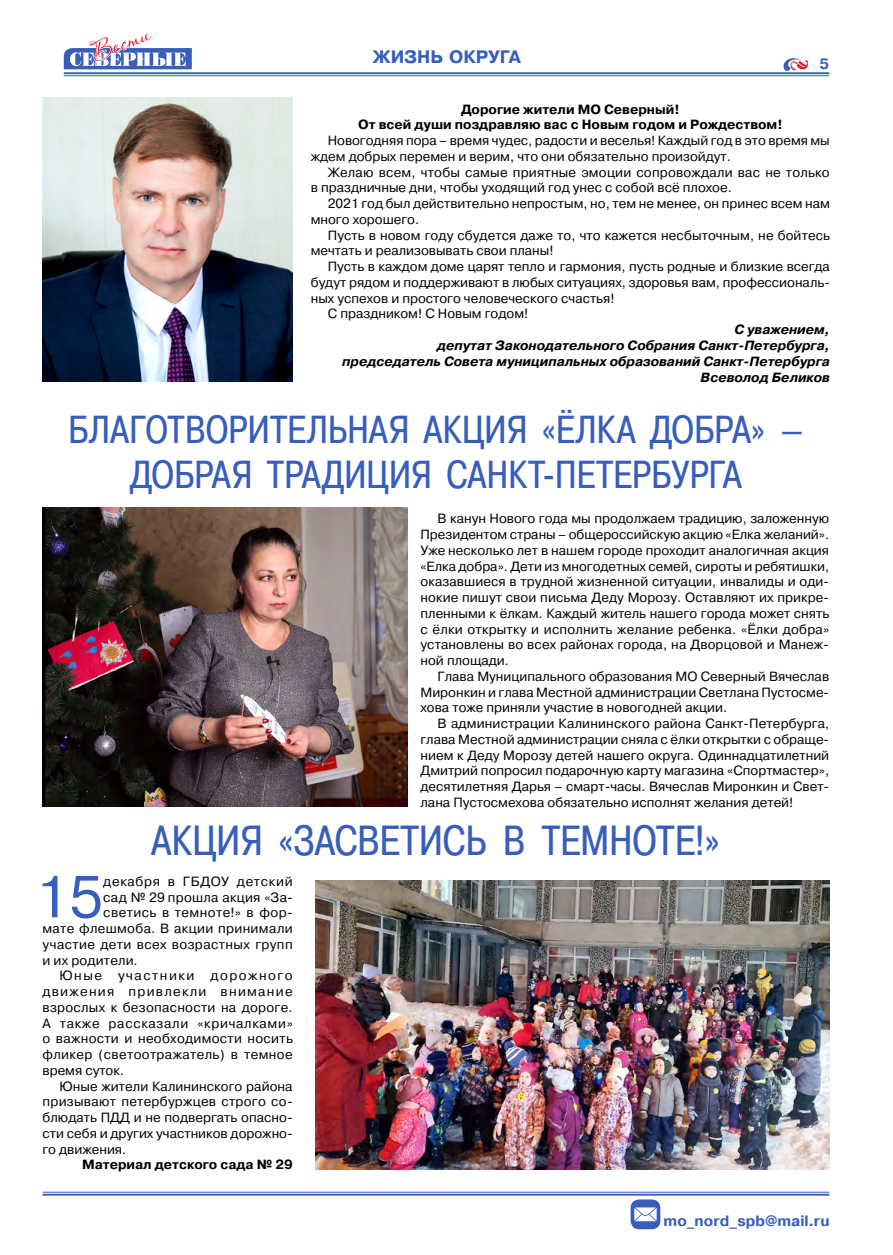
<style>
.page{position:relative;width:893px;height:1255px;background:#fff}
.page>*{position:absolute;margin:0;border:0;box-sizing:border-box;transform-origin:0 0}
.t1{font:58.95px "Pragmatica C";color:#385ebb}
.t2{font:42px "Pragmatica Cond C";letter-spacing:.02em;color:#385ebb}
.t3{font:39px/45px "Pragmatica Cond C";letter-spacing:.02em;color:#385ebb;text-align:center}
.t4{font:700 18px "Pragmatica C";letter-spacing:-.01em;color:#385ebb}
.t5{font:700 15px "Pragmatica C";letter-spacing:.005em;color:#385ebb}
.t6{font:13.35px/15.8px "Pragmatica";color:#000}
.t7{font:italic 700 13.35px/15.8px "Pragmatica";color:#000;text-align:right}
.t8{font:700 13.35px/15.8px "Pragmatica";color:#000;text-align:center}
.t9{font:13.35px "Pragmatica";letter-spacing:.02em;color:#000}
.t10{font:13.35px "Pragmatica";letter-spacing:.025em;color:#000}
.t11{font:13.35px "Pragmatica";letter-spacing:.03em;color:#000}
.t12{font:13.35px "Pragmatica";letter-spacing:.05em;color:#000}
.t13{font:13.35px "Pragmatica";letter-spacing:.095em;color:#000}
.t14{font:13.35px "Pragmatica";letter-spacing:.11em;color:#000}
</style>
<div class="page">
<svg style="left:64px;top:34px;width:128px;height:43px"></svg>
<svg style="left:783px;top:58px;width:25px;height:13px"></svg>
<hr style="left:43px;top:1191px;width:786px;height:1px;background:#385ebb">
<hr style="left:43px;top:1193px;width:786px;height:2px;background:#385ebb">
<hr style="left:64px;top:75px;width:765px;height:1px;background:#385ebb">
<hr style="left:64px;top:72px;width:765px;height:2px;background:#385ebb">
<div style="left:631px;top:1199px;width:29px;height:30px;background:#385ebb;border-radius:9px"></div>
<svg style="left:634px;top:1207px;width:23px;height:14px"></svg>
<img style="left:42px;top:97px;width:251px;height:284px">
<img style="left:315px;top:880px;width:514px;height:289px">
<img style="left:42px;top:507px;width:366px;height:299px">
<h3 class="t4" style="left:373px;top:47px;width:150px">ЖИЗНЬ ОКРУГА</h3>
<p class="t5" style="left:819px;top:56px;width:11px">5</p>
<p class="t8" style="left:358px;top:101px;width:426px">Дорогие жители МО Северный!<br>От всей души поздравляю вас с Новым годом и Рождеством!</p>
<p class="t6" style="left:311px;top:133px;width:520px;text-indent:17px">Новогодняя пора – время чудес, радости и веселья! Каждый год в это время мы ждем добрых перемен и верим, что они обязательно произойдут.</p>
<p class="t6" style="left:311px;top:164px;width:520px;text-indent:17px">Желаю всем, чтобы самые приятные эмоции сопровождали вас не только в праздничные дни, чтобы уходящий год унес с собой всё плохое.</p>
<p class="t6" style="left:311px;top:196px;width:521px;text-indent:17px">2021 год был действительно непростым, но, тем не менее, он принес всем нам много хорошего.</p>
<p class="t6" style="left:311px;top:227px;width:521px;text-indent:17px">Пусть в новом году сбудется даже то, что кажется несбыточным, не бойтесь мечтать и реализовывать свои планы!</p>
<p class="t6" style="left:328px;top:259px;width:504px">Пусть в каждом доме царят тепло и гармония, пусть родные и близкие всегда</p>
<p class="t6" style="left:311px;top:275px;width:521px">будут рядом и поддерживают в любых ситуациях, здоровья вам, профессиональ-</p>
<p class="t6" style="left:311px;top:290px;width:305px">ных успехов и простого человеческого счастья!</p>
<p class="t6" style="left:328px;top:306px;width:202px">С праздником! С Новым годом!</p>
<p class="t7" style="left:342px;top:322px;width:489px">С уважением,<br>депутат Законодательного Собрания Санкт-Петербурга, председатель Совета муниципальных образований Санкт-Петербурга Всеволод Беликов</p>
<h3 class="t3" style="left:68px;top:407px;width:736px">БЛАГОТВОРИТЕЛЬНАЯ АКЦИЯ «ЁЛКА ДОБРА» –<br>ДОБРАЯ ТРАДИЦИЯ САНКТ-ПЕТЕРБУРГА</h3>
<p class="t6" style="left:420px;top:511px;width:410px;text-align:justify;text-indent:17px">В канун Нового года мы продолжаем традицию, заложенную Президентом страны – общероссийскую акцию «Елка желаний».<br>Уже несколько лет в нашем городе проходит аналогичная акция «Елка добра». Дети из многодетных семей, сироты и ребятишки, оказавшиеся в трудной жизненной ситуации, инвалиды и оди&shy;нокие пишут свои письма Деду Морозу. Оставляют их прикре&shy;пленными к ёлкам. Каждый житель нашего города может снять с ёлки открытку и исполнить желание ребенка. «Ёлки добра» установлены во всех районах города, на Дворцовой и Манеж&shy;ной площади.</p>
<p class="t6" style="left:420px;top:668px;width:410px;text-align:justify;text-indent:17px">Глава Муниципального образования МО Северный Вячеслав Миронкин и глава Местной администрации Светлана Пустосме&shy;хова тоже приняли участие в новогодней акции.</p>
<p class="t6" style="left:420px;top:716px;width:410px;text-align:justify;text-indent:17px">В администрации Калининского района Санкт-Петербурга, глава Местной администрации сняла с ёлки открытки с обраще&shy;нием к Деду Морозу детей нашего округа. Одиннадцатилетний Дмитрий попросил подарочную карту магазина «Спортмастер», десятилетняя Дарья – смарт-часы. Вячеслав Миронкин и Свет&shy;лана Пустосмехова обязательно исполнят желания детей!</p>
<h2 class="t2" style="left:152px;top:817px;width:569px">АКЦИЯ «ЗАСВЕТИСЬ В ТЕМНОТЕ!»</h2>
<h1 class="t1" style="left:35px;top:864px;width:70px">15</h1>
<p class="t12" style="left:103px;top:872px;width:191px">декабря в ГБДОУ детский</p>
<p class="t6" style="left:103px;top:889px;width:191px">сад № 29 прошла акция «За-</p>
<p class="t11" style="left:103px;top:904px;width:191px">светись в темноте!» в фор-</p>
<p class="t10" style="left:43px;top:920px;width:252px">мате флешмоба. В акции принимали</p>
<p class="t11" style="left:43px;top:935px;width:252px">участие дети всех возрастных групп</p>
<p class="t6" style="left:43px;top:952px;width:97px">и их родители.</p>
<p class="t14" style="left:60px;top:967px;width:235px">Юные участники дорожного</p>
<p class="t13" style="left:43px;top:983px;width:252px">движения привлекли внимание</p>
<p class="t9" style="left:43px;top:998px;width:252px">взрослых к безопасности на дороге.</p>
<p class="t12" style="left:43px;top:1014px;width:252px">А также рассказали «кричалками»</p>
<p class="t9" style="left:43px;top:1030px;width:252px">о важности и необходимости носить</p>
<p class="t10" style="left:43px;top:1046px;width:252px">фликер (светоотражатель) в темное</p>
<p class="t6" style="left:43px;top:1062px;width:83px">время суток.</p>
<p class="t6" style="left:60px;top:1078px;width:235px">Юные жители Калининского района</p>
<p class="t9" style="left:43px;top:1093px;width:252px">призывают петербуржцев строго со-</p>
<p class="t6" style="left:43px;top:1109px;width:252px">блюдать ПДД и не подвергать опасно-</p>
<p class="t6" style="left:43px;top:1125px;width:252px">сти себя и других участников дорожно-</p>
<p class="t6" style="left:43px;top:1141px;width:85px">го движения.</p>
<p class="t8" style="left:82px;top:1156px;width:212px">Материал детского сада № 29</p>
<p class="t5" style="left:663px;top:1212px;width:168px">mo_nord_spb@mail.ru</p>
</div>
